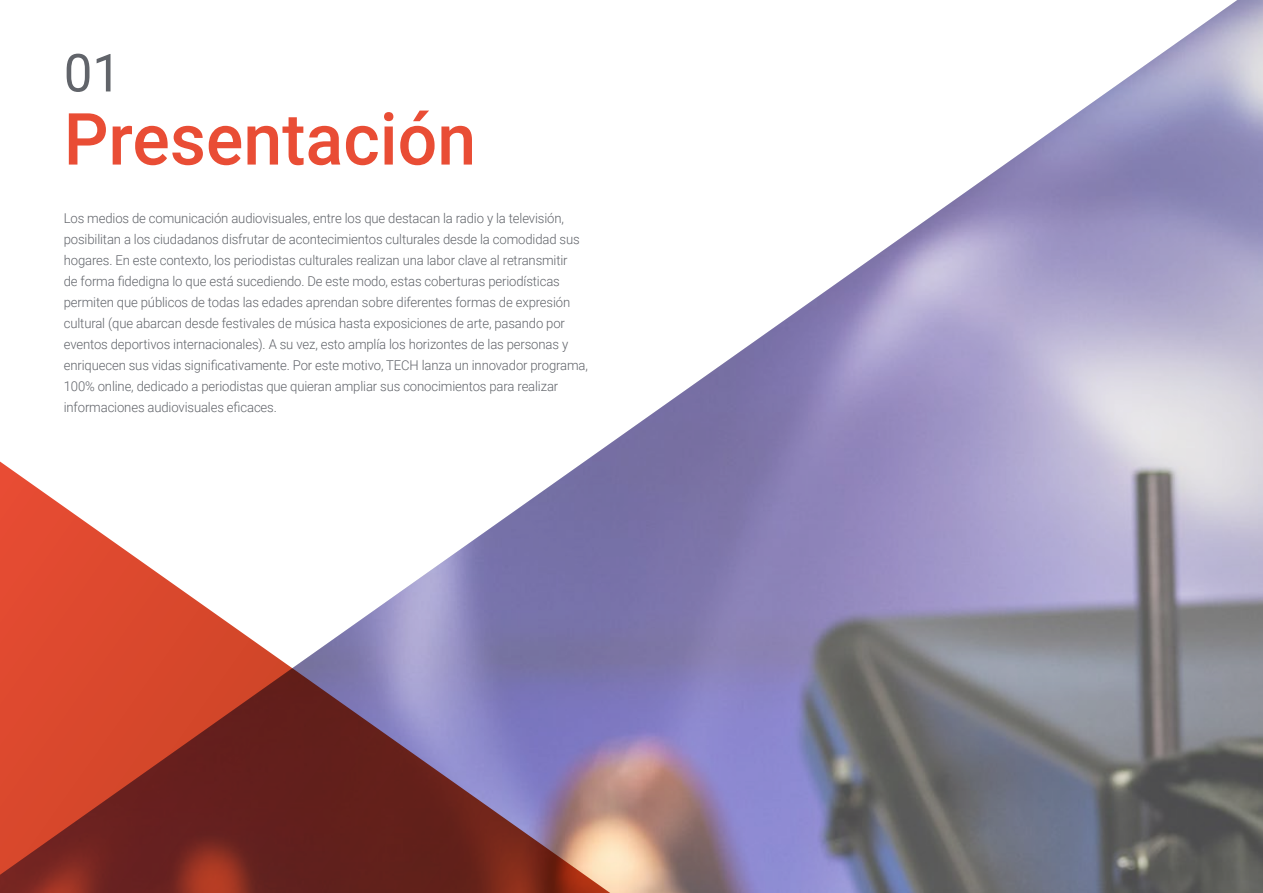
<style>
.page{position:relative;width:1263px;height:893px;background:#fff}
.page>*{position:absolute;margin:0;border:0;box-sizing:border-box;transform-origin:0 0}
.t1{font:500 72px "Roboto";color:#e94d35}
.t2{font:52.5px "Roboto";color:#61646a}
.t3{font:300 13.5px/21px "Roboto";letter-spacing:-.01em;color:#61646a}
</style>
<div class="page">
<img style="left:606px;top:0;width:657px;height:893px">
<svg style="left:0;top:446px;width:640px;height:447px"></svg>
<h2 class="t2" style="left:64px;top:36px;width:59px">01</h2>
<h1 class="t1" style="left:64px;top:89px;width:414px">Presentación</h1>
<p class="t3" style="left:64px;top:207px;width:526px">Los medios de comunicación audiovisuales, entre los que destacan la radio y la televisión, posibilitan a los ciudadanos disfrutar de acontecimientos culturales desde la comodidad sus hogares. En este contexto, los periodistas culturales realizan una labor clave al retransmitir<br>de forma fidedigna lo que está sucediendo. De este modo, estas coberturas periodísticas permiten que públicos de todas las edades aprendan sobre diferentes formas de expresión cultural (que abarcan desde festivales de música hasta exposiciones de arte, pasando por eventos deportivos internacionales). A su vez, esto amplía los horizontes de las personas y enriquecen sus vidas significativamente. Por este motivo, TECH lanza un innovador programa, 100% online, dedicado a periodistas que quieran ampliar sus conocimientos para realizar informaciones audiovisuales eficaces.</p>
</div>
